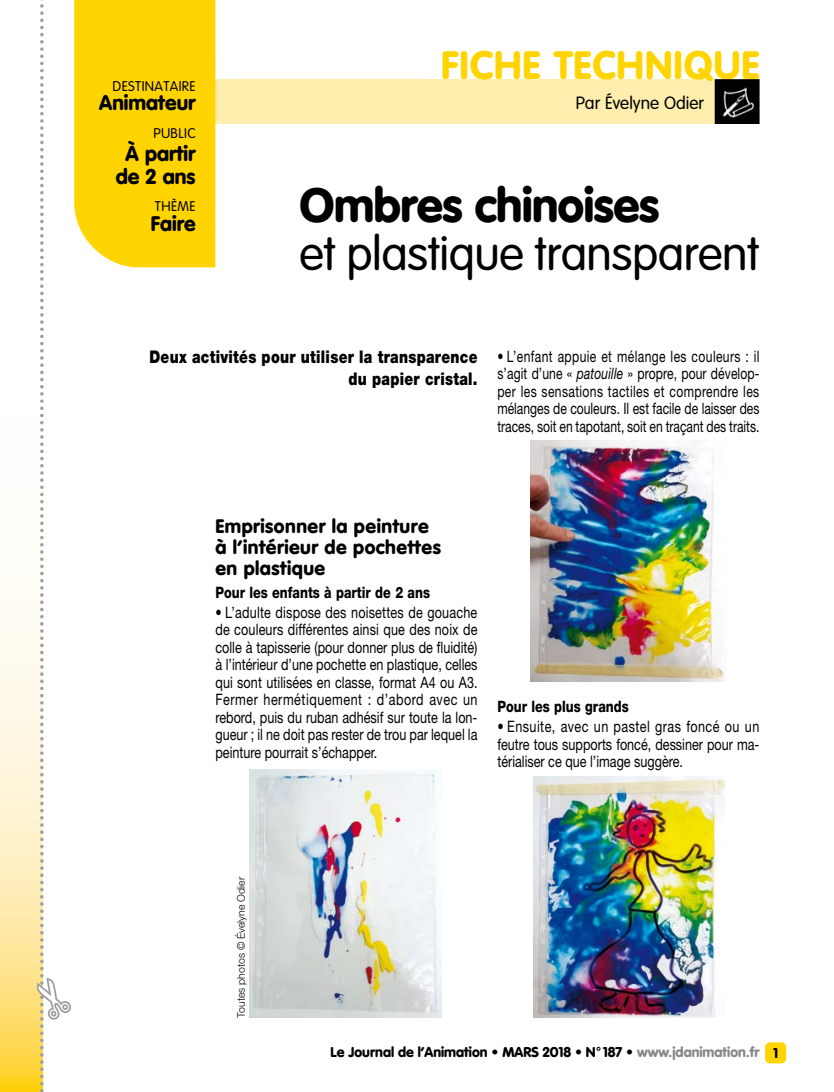
<style>
.page{position:relative;width:834px;height:1092px;background:#fff}
.page>*{position:absolute;margin:0;border:0;box-sizing:border-box;transform-origin:0 0}
.t1{font:300 47.25px "VAG Rounded";letter-spacing:-.01em;color:#000}
.t2{font:900 47.25px "VAG Rounded";letter-spacing:-.01em;color:#000}
.t3{font:900 39.02px "VAG Rounded";letter-spacing:.025em;color:#ffd400}
.t4{font:900 21px/22.8px "VAG Rounded";color:#000;text-align:center}
.t5{font:900 20.82px "VAG Rounded";color:#000}
.t6{font:900 19.25px/21px "VAG Rounded";letter-spacing:.025em;color:#000}
.t7{font:900 17.5px/21.9px "Helvetica Neue";letter-spacing:.02em;color:#000;text-align:right;scale:.8 1}
.t8{font:300 17.5px "VAG Rounded";color:#000}
.t9{font:15.75px/17.5px "Helvetica Neue";color:#000;text-align:justify;scale:.8 1}
.t10{font:15.75px/17.5px "Helvetica Neue";color:#000;text-align:justify;scale:.77 1}
.t11{font:800 15.75px "Helvetica Neue";color:#000;scale:.8 1}
.t12{font:900 14px "VAG Rounded";color:#000}
.t13{font:300 13.83px "VAG Rounded";letter-spacing:.025em;color:#000}
.t14{font:300 10.5px "Helvetica Neue";color:#000}
.s1{font-style:italic}
.s2{color:#87888a}
</style>
<div class="page">
<div style="left:765px;top:1042px;width:21px;height:21px;background:#ffd400;border-radius:5px"></div>
<svg style="left:0;top:607px;width:34px;height:484px;background:#ffecb3"></svg>
<div style="left:76px;top:79px;width:683px;height:45px;background:#ffeeae"></div>
<div style="left:74px;top:0;width:141px;height:267px;background:#ffd400"></div>
<img style="left:717px;top:82px;width:39px;height:39px">
<div style="left:714px;top:79px;width:45px;height:45px;border:2px solid #000"></div>
<img style="left:249px;top:769px;width:192px;height:248px">
<img style="left:530px;top:440px;width:195px;height:241px">
<img style="left:533px;top:776px;width:191px;height:241px">
<svg style="left:34px;top:0;width:37px;height:1092px"></svg>
<p class="t13" style="left:113px;top:79px;width:84px">Destinataire</p>
<h3 class="t5" style="left:99px;top:90px;width:98px">Animateur</h3>
<p class="t13" style="left:153px;top:125px;width:44px">Public</p>
<h3 class="t4" style="left:116px;top:143px;width:81px">À partir de 2 ans</h3>
<p class="t13" style="left:155px;top:199px;width:42px">Thème</p>
<h3 class="t5" style="left:151px;top:210px;width:46px">Faire</h3>
<h2 class="t3" style="left:441px;top:41px;width:320px">Fiche technique</h2>
<p class="t8" style="left:575px;top:93px;width:130px">Par Évelyne Odier</p>
<h1 class="t2" style="left:299px;top:177px;width:361px">Ombres chinoises</h1>
<h1 class="t1" style="left:299px;top:226px;width:461px">et plastique transparent</h1>
<p class="t7" style="left:149px;top:345px;width:411px">Deux activités pour utiliser la transparence du papier cristal.</p>
<p class="t10" style="left:497px;top:347px;width:342px">• L’enfant appuie et mélange les couleurs : il s’agit d’une « <span class="s1">patouille</span> » propre, pour dévelop&shy;per les sensations tactiles et comprendre les mélanges de couleurs. Il est facile de laisser des traces, soit en tapotant, soit en traçant des traits.</p>
<p class="t6" style="left:215px;top:516px;width:227px">Emprisonner la peinture à l’intérieur de pochettes en plastique</p>
<p class="t11" style="left:215px;top:582px;width:270px">Pour les enfants à partir de 2 ans</p>
<p class="t9" style="left:215px;top:603px;width:329px">• L’adulte dispose des noisettes de gouache de couleurs différentes ainsi que des noix de colle à tapisserie (pour donner plus de fluidité) à l’intérieur d’une pochette en plastique, celles qui sont utilisées en classe, format A4 ou A3.<br>Fermer hermétiquement : d’abord avec un rebord, puis du ruban adhésif sur toute la lon&shy;gueur ; il ne doit pas rester de trou par lequel la peinture pourrait s’échapper.</p>
<p class="t11" style="left:497px;top:697px;width:165px">Pour les plus grands</p>
<p class="t9" style="left:497px;top:717px;width:329px">• Ensuite, avec un pastel gras foncé ou un feutre tous supports foncé, dessiner pour ma&shy;térialiser ce que l’image suggère.</p>
<p class="t14" style="left:234px;top:1017px;width:142px;rotate:-90deg">Toutes photos © Évelyne Odier</p>
<p class="t12" style="left:330px;top:1043px;width:449px">Le Journal de l’Animation • MARS 2018 • N° 187 • <span class="s2">www.jdanimation.fr</span> 1</p>
</div>
